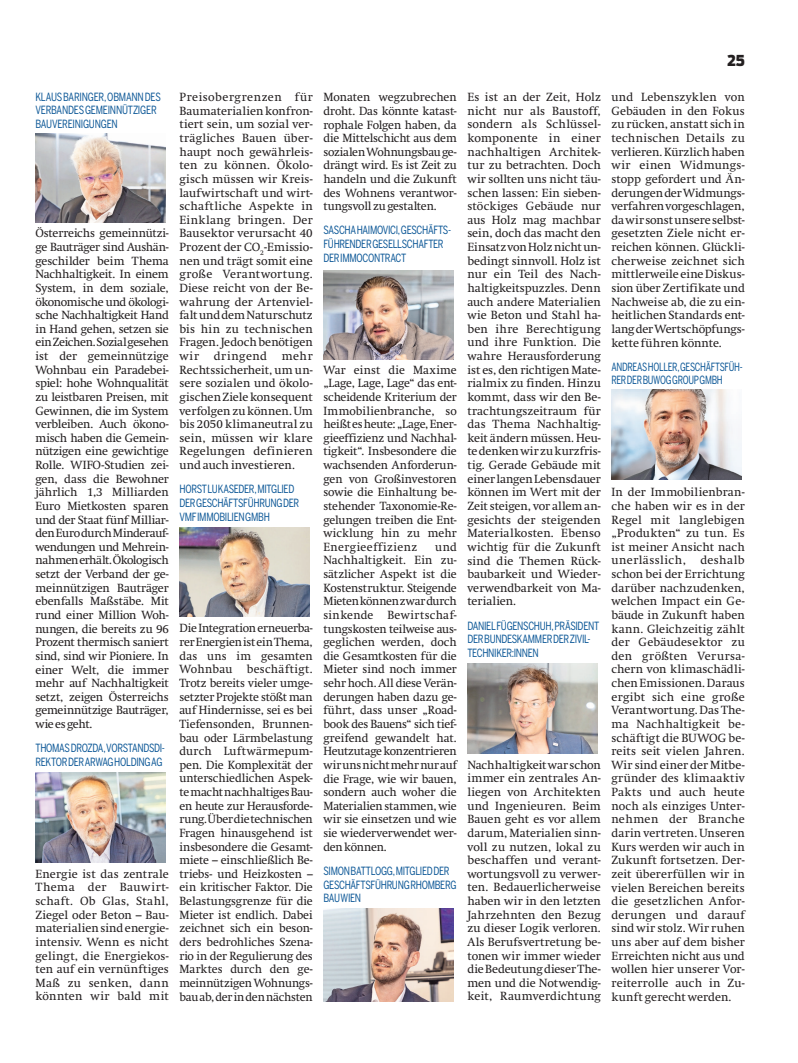
<style>
.page{position:relative;width:798px;height:1063px;background:#fff}
.page>*{position:absolute;margin:0;border:0;box-sizing:border-box;transform-origin:0 0}
.t1{font:900 15px "Antenna Cond";color:#231f20}
.t2{font:11.75px/13.6px "Swift 1 OT";letter-spacing:.005em;color:#231f20;text-align:justify}
.t3{font:11.75px "Swift 1 OT";letter-spacing:.05em;color:#231f20}
.t4{font:11.25px/13.8px "Benton Sans Cond";letter-spacing:-.03em;color:#0d5897;scale:.89 1}
.t5{font:11.25px/13.8px "Benton Sans Cond";letter-spacing:-.03em;color:#0d5897;scale:.84 1}
</style>
<div class="page">
<img style="left:35px;top:133px;width:131px;height:90px">
<img style="left:35px;top:773px;width:131px;height:89px">
<img style="left:179px;top:527px;width:131px;height:90px">
<img style="left:323px;top:270px;width:131px;height:90px">
<img style="left:323px;top:909px;width:131px;height:92px">
<img style="left:467px;top:664px;width:130px;height:89px">
<img style="left:611px;top:389px;width:130px;height:90px">
<p class="t4" style="left:35px;top:90px;width:142px">KLAUS BARINGER, OBMANN DES<br>VERBANDES GEMEINNÜTZIGER<br>BAUVEREINIGUNGEN</p>
<p class="t2" style="left:35px;top:227px;width:135px">Österreichs gemeinnützi&shy;ge Bauträger sind Aushän&shy;geschilder beim Thema Nachhaltigkeit. In einem System, in dem soziale, ökonomische und ökologi&shy;sche Nachhaltigkeit Hand in Hand gehen, setzen sie ein Zeichen. Sozial gesehen ist der gemeinnützige Wohnbau ein Paradebei&shy;spiel: hohe Wohnqualität zu leistbaren Preisen, mit Gewinnen, die im System verbleiben. Auch ökono&shy;misch haben die Gemein&shy;nützigen eine gewichtige Rolle. WIFO-Studien zei&shy;gen, dass die Bewohner jährlich 1,3 Milliarden Euro Mietkosten sparen und der Staat fünf Milliar&shy;den Euro durch Minderauf&shy;wendungen und Mehrein&shy;nahmen erhält. Ökologisch setzt der Verband der ge&shy;meinnützigen Bauträger ebenfalls Maßstäbe. Mit rund einer Million Woh&shy;nungen, die bereits zu 96<br>Prozent thermisch saniert sind, sind wir Pioniere. In einer Welt, die immer mehr auf Nachhaltigkeit setzt, zeigen Österreichs gemeinnützige Bauträger, wie es geht.</p>
<p class="t4" style="left:35px;top:741px;width:147px">THOMAS DROZDA, VORSTANDSDI-<br>REKTOR DER ARWAGHOLDING AG</p>
<p class="t2" style="left:35px;top:867px;width:135px">Energie ist das zentrale Thema der Bauwirt&shy;schaft. Ob Glas, Stahl, Ziegel oder Beton – Bau&shy;materialien sind energie&shy;intensiv. Wenn es nicht gelingt, die Energiekos&shy;ten auf ein vernünftiges Maß zu senken, dann könnten wir bald mit</p>
<p class="t2" style="left:179px;top:90px;width:135px">Preisobergrenzen für Baumaterialien konfron&shy;tiert sein, um sozial ver&shy;trägliches Bauen über&shy;haupt noch gewährleis&shy;ten zu können. Ökolo&shy;gisch müssen wir Kreis&shy;laufwirtschaft und wirt&shy;schaftliche Aspekte in Einklang bringen. Der Bausektor verursacht 40<br>Prozent der CO<sub>2</sub>-Emissio&shy;nen und trägt somit eine große Verantwortung.<br>Diese reicht von der Be&shy;wahrung der Artenviel&shy;falt und dem Naturschutz bis hin zu technischen Fragen. Jedoch benötigen wir</p>
<p class="t2" style="left:179px;top:349px;width:135px;text-indent:102px">mehr Rechtssicherheit, um un&shy;sere sozialen und ökolo&shy;gischen Ziele konsequent verfolgen zu können. Um bis 2050 klimaneutral zu sein, müssen wir klare Regelungen definieren und auch investieren.</p>
<p class="t4" style="left:179px;top:482px;width:136px">HORST LUKASEDER, MITGLIED<br>DER GESCHÄFTSFÜHRUNG DER<br>VMFIMMOBILIEN GMBH</p>
<p class="t3" style="left:214px;top:349px;width:55px">dringend</p>
<p class="t2" style="left:179px;top:622px;width:135px">Die Integration erneuerba&shy;rer Energien ist ein Thema, das uns im gesamten Wohnbau beschäftigt.<br>Trotz bereits vieler umge&shy;setzter Projekte stößt man auf Hindernisse, sei es bei Tiefensonden, Brunnen&shy;bau oder Lärmbelastung durch Luftwärmepum&shy;pen. Die Komplexität der unterschiedlichen Aspek&shy;te macht nachhaltiges Bau&shy;en heute zur Herausforde&shy;rung. Über die technischen Fragen hinausgehend ist insbesondere die Gesamt&shy;miete – einschließlich Be&shy;triebs- und Heizkosten – ein kritischer Faktor. Die Belastungsgrenze für die Mieter ist endlich. Dabei zeichnet sich ein beson&shy;ders bedrohliches Szena&shy;rio in der Regulierung des Marktes durch den ge&shy;meinnützigen Wohnungs&shy;bau ab, der in den nächsten</p>
<p class="t2" style="left:323px;top:90px;width:135px">Monaten wegzubrechen droht. Das könnte katast&shy;rophale Folgen haben, da die Mittelschicht aus dem sozialen Wohnungsbau ge&shy;drängt wird. Es ist Zeit zu handeln und die Zukunft des Wohnens verantwor&shy;tungsvoll zu gestalten.</p>
<p class="t4" style="left:323px;top:223px;width:145px">SASCHA HAIMOVICI, GESCHÄFTS-<br>FÜHRENDER GESELLSCHAFTER<br>DER IMMOCONTRACT</p>
<p class="t2" style="left:323px;top:363px;width:135px">War einst die Maxime „Lage, Lage, Lage“ das ent&shy;scheidende Kriterium der Immobilienbranche, so heißt es heute: „Lage, Ener&shy;gieeffizienz und Nachhal&shy;tigkeit“. Insbesondere die wachsenden Anforderun&shy;gen von Großinvestoren sowie die Einhaltung be&shy;stehender Taxonomie-Re&shy;gelungen treiben die Ent&shy;wicklung hin zu mehr Energieeffizienz</p>
<p class="t2" style="left:323px;top:540px;width:135px;text-indent:112px">und Nachhaltigkeit. Ein zu&shy;sätzlicher Aspekt ist die Kostenstruktur. Steigende Mieten können zwar durch sinkende Bewirtschaf&shy;tungskosten teilweise aus&shy;geglichen werden, doch die Gesamtkosten für die Mieter sind noch immer sehr hoch. All diese Verän&shy;derungen haben dazu ge&shy;führt, dass unser „Road&shy;book des Bauens“ sich tief&shy;greifend gewandelt hat.<br>Heutzutage konzentrieren wir uns nicht mehr nur auf die Frage, wie wir bauen, sondern auch woher die Materialien stammen, wie wir sie einsetzen und wie sie wiederverwendet wer&shy;den können.</p>
<p class="t4" style="left:323px;top:864px;width:151px">SIMON BATTLOGG, MITGLIED DER<br>GESCHÄFTSFÜHRUNG RHOMBERG<br>BAU WIEN</p>
<p class="t2" style="left:467px;top:90px;width:135px">Es ist an der Zeit, Holz nicht nur als Baustoff, sondern als Schlüssel&shy;komponente in einer nachhaltigen Architek&shy;tur zu betrachten. Doch wir sollten uns nicht täu&shy;schen lassen: Ein sieben&shy;stöckiges Gebäude nur aus Holz mag machbar sein, doch das macht den Einsatz von Holz nicht un&shy;bedingt sinnvoll. Holz ist nur ein Teil des Nach&shy;haltigkeitspuzzles. Denn auch andere Materialien wie Beton und Stahl ha&shy;ben ihre Berechtigung und ihre Funktion. Die wahre Herausforderung ist es, den richtigen Mate&shy;rialmix zu finden. Hinzu kommt, dass wir den Be&shy;trachtungszeitraum für das Thema Nachhaltig&shy;keit ändern müssen. Heu&shy;te denken wir zu kurzfris&shy;tig. Gerade Gebäude mit einer langen Lebensdauer können im Wert mit der Zeit steigen, vor allem an&shy;gesichts der steigenden Materialkosten. Ebenso wichtig für die Zukunft sind die Themen Rück&shy;baubarkeit und Wieder&shy;verwendbarkeit von Ma&shy;terialien.</p>
<p class="t4" style="left:467px;top:619px;width:149px">DANIEL FÜGENSCHUH, PRÄSIDENT<br>DER BUNDESKAMMER DER ZIVIL-<br>TECHNIKER:INNEN</p>
<p class="t2" style="left:467px;top:758px;width:135px">Nachhaltigkeit war schon immer ein zentrales An&shy;liegen von Architekten und Ingenieuren. Beim Bauen geht es vor allem darum, Materialien sinn&shy;voll zu nutzen, lokal zu beschaffen und verant&shy;wortungsvoll zu verwer&shy;ten. Bedauerlicherweise haben wir in den letzten Jahrzehnten den Bezug zu dieser Logik verloren.<br>Als Berufsvertretung be&shy;tonen wir immer wieder die Bedeutung dieser The&shy;men und die Notwendig&shy;keit, Raumverdichtung</p>
<p class="t1" style="left:727px;top:52px;width:19px">25</p>
<p class="t2" style="left:611px;top:90px;width:135px">und Lebenszyklen von Gebäuden in den Fokus zu rücken, anstatt sich in technischen Details zu verlieren. Kürzlich haben wir einen Widmungs&shy;stopp gefordert und Än&shy;derungen der Widmungs&shy;verfahren vorgeschlagen, da wir sonst unsere selbst&shy;gesetzten Ziele nicht er&shy;reichen können. Glückli&shy;cherweise zeichnet sich mittlerweile eine Diskus&shy;sion über Zertifikate und Nachweise ab, die zu ein&shy;heitlichen Standards ent&shy;lang der Wertschöpfungs&shy;kette führen könnte.</p>
<p class="t5" style="left:611px;top:360px;width:158px">ANDREAS HOLLER, GESCHÄFTSFÜH-<br>RER DER BUWOGGROUPGMBH</p>
<p class="t2" style="left:611px;top:485px;width:135px">In der Immobilienbran&shy;che haben wir es in der Regel mit langlebigen „Produkten“ zu tun. Es ist meiner Ansicht nach unerlässlich, deshalb schon bei der Errichtung darüber nachzudenken, welchen Impact ein Ge&shy;bäude in Zukunft haben kann. Gleichzeitig zählt der Gebäudesektor zu den größten Verursa&shy;chern von klimaschädli&shy;chen Emissionen. Daraus ergibt sich eine große Verantwortung. Das The&shy;ma Nachhaltigkeit be&shy;schäftigt die BUWOG be&shy;reits seit vielen Jahren.<br>Wir sind einer der Mitbe&shy;gründer des klimaaktiv Pakts und auch heute noch als einziges Unter&shy;nehmen der Branche darin vertreten. Unseren Kurs werden wir auch in Zukunft fortsetzen. Der&shy;zeit übererfüllen wir in vielen Bereichen bereits die gesetzlichen Anfor&shy;derungen und darauf sind wir stolz. Wir ruhen uns aber auf dem bisher Erreichten nicht aus und wollen hier unserer Vor&shy;reiterrolle auch in Zu&shy;kunft gerecht werden.</p>
</div>
